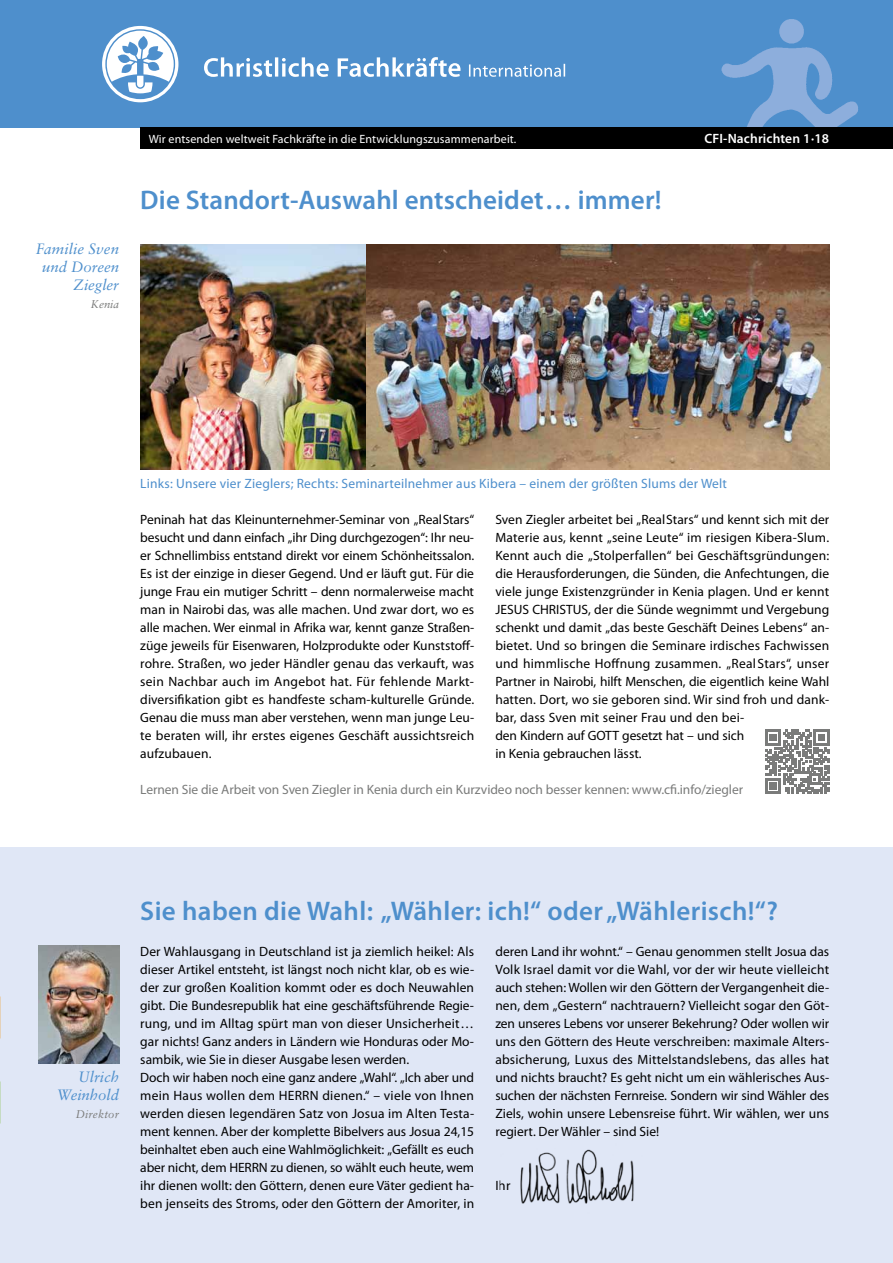
<style>
.page{position:relative;width:893px;height:1263px;background:#fff}
.page>*{position:absolute;margin:0;border:0;box-sizing:border-box;transform-origin:0 0}
.t1{font:600 27px "Myriad Pro";letter-spacing:.005em;color:#4e8fcc}
.t2{font:italic 15px/18px "Sabon";color:#4e8fcc;text-align:right}
.t3{font:13.5px/18px "Myriad Pro";color:#000}
.t4{font:13.5px "Myriad Pro";letter-spacing:-.005em;color:#7a7b7a}
.t5{font:13.5px "Myriad Pro";letter-spacing:.015em;color:#4e8fcc}
.t6{font:600 13.5px "Myriad Pro";letter-spacing:.01em;color:#fff}
.t7{font:12px "Myriad Pro";letter-spacing:.01em;color:#fff}
.t8{font:italic 11.25px "Sabon";letter-spacing:.01em;color:#7a7b7a}
</style>
<div class="page">
<svg style="left:765px;top:730px;width:64px;height:64px"></svg>
<div style="left:0;top:848px;width:893px;height:415px;background:#e0e7f6"></div>
<img style="left:366px;top:245px;width:463px;height:225px">
<div style="left:0;top:0;width:893px;height:128px;background:#4e8fcc"></div>
<img style="left:719px;top:19px;width:143px;height:109px">
<div style="left:140px;top:128px;width:753px;height:21px;background:#000"></div>
<div style="left:102px;top:26px;width:76px;height:76px;background:#fff;border-radius:50%"></div>
<svg style="left:105px;top:29px;width:70px;height:70px"></svg>
<svg style="left:204px;top:57px;width:361px;height:20px"></svg>
<img style="left:520px;top:1149px;width:114px;height:55px">
<img style="left:140px;top:245px;width:226px;height:225px">
<img style="left:38px;top:945px;width:81px;height:119px">
<p class="t2" style="left:36px;top:239px;width:85px">Familie Sven und Doreen<br>Ziegler</p>
<p class="t8" style="left:91px;top:297px;width:30px">Kenia</p>
<p class="t7" style="left:149px;top:131px;width:369px">Wir entsenden weltweit Fachkräfte in die Entwicklungszusammenarbeit.</p>
<p class="t6" style="left:704px;top:129px;width:126px">CFI-Nachrichten 1∙18</p>
<h1 class="t1" style="left:140px;top:182px;width:523px">Die Standort-Auswahl entscheidet… immer!</h1>
<p class="t5" style="left:140px;top:475px;width:588px">Links: Unsere vier Zieglers; Rechts: Seminarteilnehmer aus Kibera – einem der größten Slums der Welt</p>
<p class="t3" style="left:140px;top:510px;width:335px;text-align:justify">Peninah hat das Kleinunternehmer-Seminar von „Real Stars“ besucht und dann einfach „ihr Ding durchgezogen“: Ihr neu&shy;er Schnellimbiss entstand direkt vor einem Schönheitssalon.<br>Es ist der einzige in dieser Gegend. Und er läuft gut. Für die junge Frau ein mutiger Schritt – denn normalerweise macht man in Nairobi das, was alle machen. Und zwar dort, wo es alle machen. Wer einmal in Afrika war, kennt ganze Straßen&shy;züge jeweils für Eisenwaren, Holzprodukte oder Kunststoff&shy;rohre. Straßen, wo jeder Händler genau das verkauft, was sein Nachbar auch im Angebot hat. Für fehlende Markt&shy;diversifikation gibt es handfeste scham-kulturelle Gründe.<br>Genau die muss man aber verstehen, wenn man junge Leu&shy;te beraten will, ihr erstes eigenes Geschäft aussichtsreich aufzubauen.</p>
<p class="t3" style="left:495px;top:510px;width:335px">Sven Ziegler arbeitet bei „Real Stars“ und kennt sich mit der Materie aus, kennt „seine Leute“ im riesigen Kibera-Slum.<br>Kennt auch die „Stolperfallen“ bei Geschäftsgründungen: die Herausforderungen, die Sünden, die Anfechtungen, die viele junge Existenzgründer in Kenia plagen. Und er kennt JESUS CHRISTUS, der die Sünde wegnimmt und Vergebung schenkt und damit „das beste Geschäft Deines Lebens“ an&shy;bietet. Und so bringen die Seminare irdisches Fachwissen und himmlische Hoffnung zusammen. „Real Stars“, unser Partner in Nairobi, hilft Menschen, die eigentlich keine Wahl hatten. Dort, wo sie geboren sind. Wir sind froh und dank&shy;bar, dass Sven mit seiner Frau und den bei-<br>den Kindern auf GOTT gesetzt hat – und sich<br>in Kenia gebrauchen lässt.</p>
<p class="t4" style="left:140px;top:781px;width:604px">Lernen Sie die Arbeit von Sven Ziegler in Kenia durch ein Kurzvideo noch besser kennen: www.cfi.info/ziegler</p>
<p class="t2" style="left:57px;top:1067px;width:64px">Ulrich<br>Weinhold</p>
<p class="t8" style="left:76px;top:1107px;width:45px">Direktor</p>
<h1 class="t1" style="left:140px;top:893px;width:639px">Sie haben die Wahl: „Wähler: ich!“ oder „Wählerisch!“?</h1>
<p class="t3" style="left:140px;top:942px;width:335px">Der Wahlausgang in Deutschland ist ja ziemlich heikel: Als dieser Artikel entsteht, ist längst noch nicht klar, ob es wie&shy;der zur großen Koalition kommt oder es doch Neuwahlen gibt. Die Bundesrepublik hat eine geschäftsführende Regie&shy;rung, und im Alltag spürt man von dieser Unsicherheit… gar nichts! Ganz anders in Ländern wie Honduras oder Mo&shy;sambik, wie Sie in dieser Ausgabe lesen werden.<br>Doch wir haben noch eine ganz andere „Wahl“. „Ich aber und mein Haus wollen dem HERRN dienen.“ – viele von Ihnen werden diesen legendären Satz von Josua im Alten Testa&shy;ment kennen. Aber der komplette Bibelvers aus Josua 24,15 beinhaltet eben auch eine Wahlmöglichkeit: „Gefällt es euch aber nicht, dem HERRN zu dienen, so wählt euch heute, wem ihr dienen wollt: den Göttern, denen eure Väter gedient ha&shy;ben jenseits des Stroms, oder den Göttern der Amoriter, in</p>
<p class="t3" style="left:495px;top:942px;width:335px;text-align:justify">deren Land ihr wohnt.“ – Genau genommen stellt Josua das Volk Israel damit vor die Wahl, vor der wir heute vielleicht auch stehen: Wollen wir den Göttern der Vergangenheit die&shy;nen, dem „Gestern“ nachtrauern? Vielleicht sogar den Göt&shy;zen unseres Lebens vor unserer Bekehrung? Oder wollen wir uns den Göttern des Heute verschreiben: maximale Alters&shy;absicherung, Luxus des Mittelstandslebens, das alles hat und nichts braucht? Es geht nicht um ein wählerisches Aus&shy;suchen der nächsten Fernreise. Sondern wir sind Wähler des Ziels, wohin unsere Lebensreise führt. Wir wählen, wer uns regiert. Der Wähler – sind Sie!</p>
<p class="t3" style="left:495px;top:1176px;width:17px">Ihr</p>
</div>
